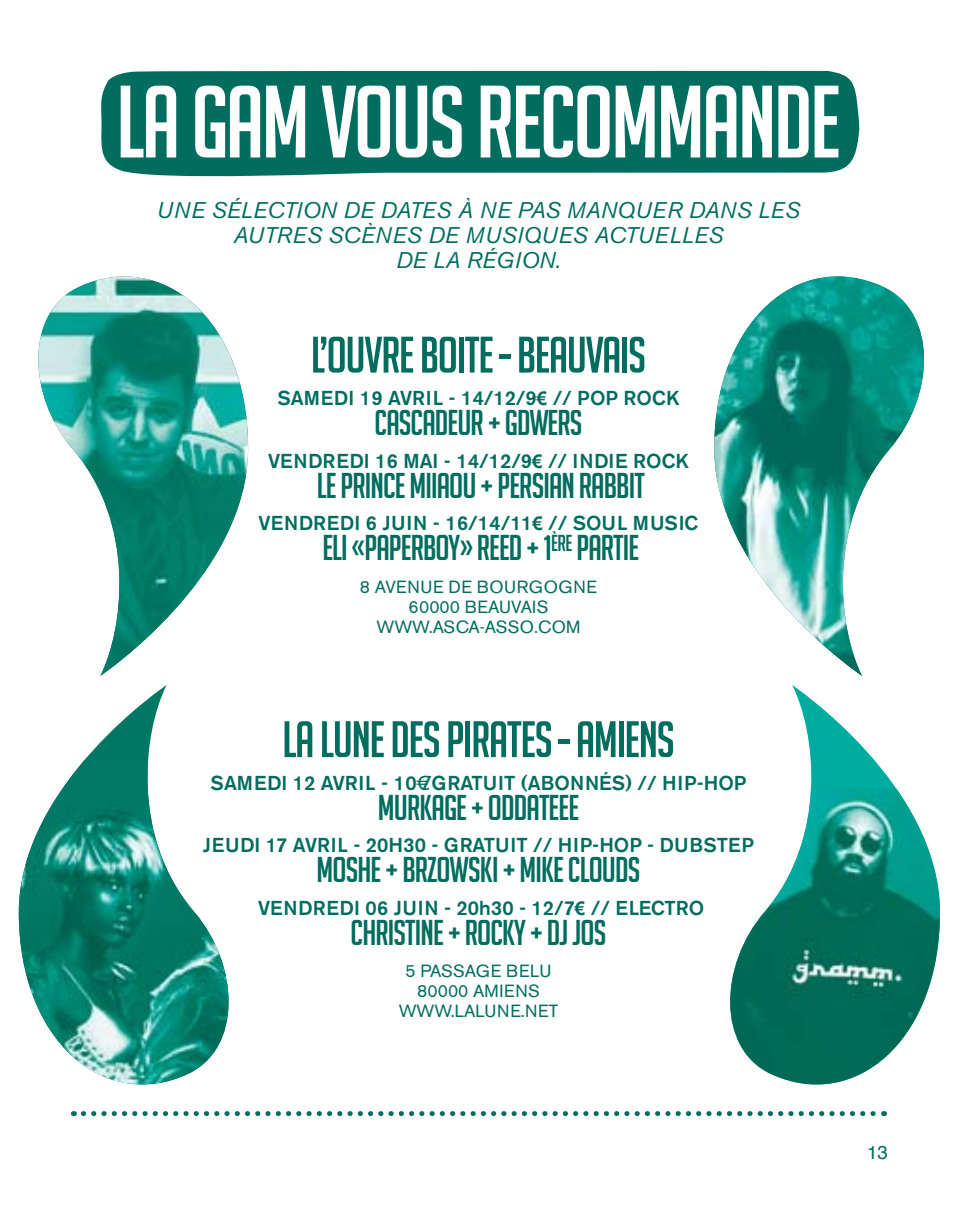
<style>
.page{position:relative;width:957px;height:1205px;background:#fff}
.page>*{position:absolute;margin:0;border:0;box-sizing:border-box;transform-origin:0 0}
.t1{font:100px "Big Noodle Titling";letter-spacing:-.025em;color:#fff}
.t2{font:50px "Big Noodle Titling";letter-spacing:-.025em;color:#006d5e}
.t3{font:35px "Big Noodle Titling";letter-spacing:-.025em;color:#006d5e}
.t4{font:italic 22.5px/25px "Akzidenz Grotesk BE";color:#006d5e;text-align:center}
.t5{font:500 20px "Akzidenz Grotesk BE";color:#006d5e}
.t6{font:500 20px "Akzidenz Grotesk BE";letter-spacing:.03em;color:#006d5e}
.t7{font:500 20px "Akzidenz Grotesk BE";letter-spacing:.02em;color:#006d5e}
.t8{font:18.75px "Helvetica";color:#006d5e}
.t9{font:17.5px/20px "Akzidenz Grotesk BE";letter-spacing:.02em;color:#006d5e;text-align:center}
.t10{font:17.5px/20px "Akzidenz Grotesk BE";color:#006d5e;text-align:center}
.s1{font-family:"Arial";font-weight:700;font-size:18.75px}
</style>
<div class="page">
<svg style="left:83px;top:1111px;width:804px;height:5px"></svg>
<div style="left:101px;top:71px;width:759px;height:106px;background:#006d5e"></div>
<img style="left:714px;top:276px;width:210px;height:400px">
<svg style="left:71px;top:685px;width:171px;height:428px"></svg>
<img style="left:19px;top:760px;width:212px;height:327px">
<svg style="left:716px;top:685px;width:180px;height:428px"></svg>
<img style="left:727px;top:788px;width:213px;height:299px">
<img style="left:38px;top:276px;width:210px;height:400px">
<h1 class="t1" style="left:116px;top:68px;width:726px">LA GAM VOUS RECOMMANDE</h1>
<p class="t4" style="left:157px;top:198px;width:644px">UNE SÉLECTION DE DATES À NE PAS MANQUER DANS LES<br>AUTRES SCÈNES DE MUSIQUES ACTUELLES<br>DE LA RÉGION.</p>
<h2 class="t2" style="left:311px;top:328px;width:337px">L’OUVRE BOITE - BEAUVAIS</h2>
<p class="t5" style="left:277px;top:386px;width:403px">SAMEDI 19 AVRIL - 14/12/9<span class="s1">€</span> // POP ROCK</p>
<h3 class="t3" style="left:374px;top:404px;width:209px">CASCADEUR + GDWERS</h3>
<p class="t7" style="left:268px;top:448px;width:422px">VENDREDI 16 MAI - 14/12/9<span class="s1">€</span> // INDIE ROCK</p>
<h3 class="t3" style="left:317px;top:466px;width:329px">LE PRINCE MIIAOU + PERSIAN RABBIT</h3>
<p class="t6" style="left:259px;top:511px;width:441px">VENDREDI 6 JUIN - 16/14/11<span class="s1">€</span> // SOUL MUSIC</p>
<h3 class="t3" style="left:322px;top:529px;width:318px">ELI «PAPERBOY» REED + 1<sup>ÈRE</sup> PARTIE</h3>
<p class="t9" style="left:360px;top:576px;width:239px">8 AVENUE DE BOURGOGNE<br>60000 BEAUVAIS<br>WWW.ASCA-ASSO.COM</p>
<h2 class="t2" style="left:282px;top:712px;width:394px">LA LUNE DES PIRATES - AMIENS</h2>
<p class="t5" style="left:211px;top:770px;width:537px">SAMEDI 12 AVRIL - 10€/GRATUIT (ABONNÉS) // HIP-HOP</p>
<h3 class="t3" style="left:378px;top:788px;width:203px">MURKAGE + ODDATEEE</h3>
<p class="t5" style="left:203px;top:833px;width:552px">JEUDI 17 AVRIL - 20H30 - GRATUIT // HIP-HOP - DUBSTEP</p>
<h3 class="t3" style="left:317px;top:851px;width:325px">MOSHE + BRZOWSKI + MIKE CLOUDS</h3>
<p class="t5" style="left:258px;top:895px;width:447px">VENDREDI 06 JUIN - 20h30 - 12/7<span class="s1">€</span> // ELECTRO</p>
<h3 class="t3" style="left:350px;top:913px;width:257px">CHRISTINE + ROCKY + DJ JOS</h3>
<p class="t10" style="left:399px;top:961px;width:161px">5 PASSAGE BELU<br>80000 AMIENS<br>WWW.LALUNE.NET</p>
<p class="t8" style="left:867px;top:1138px;width:22px">13</p>
</div>
